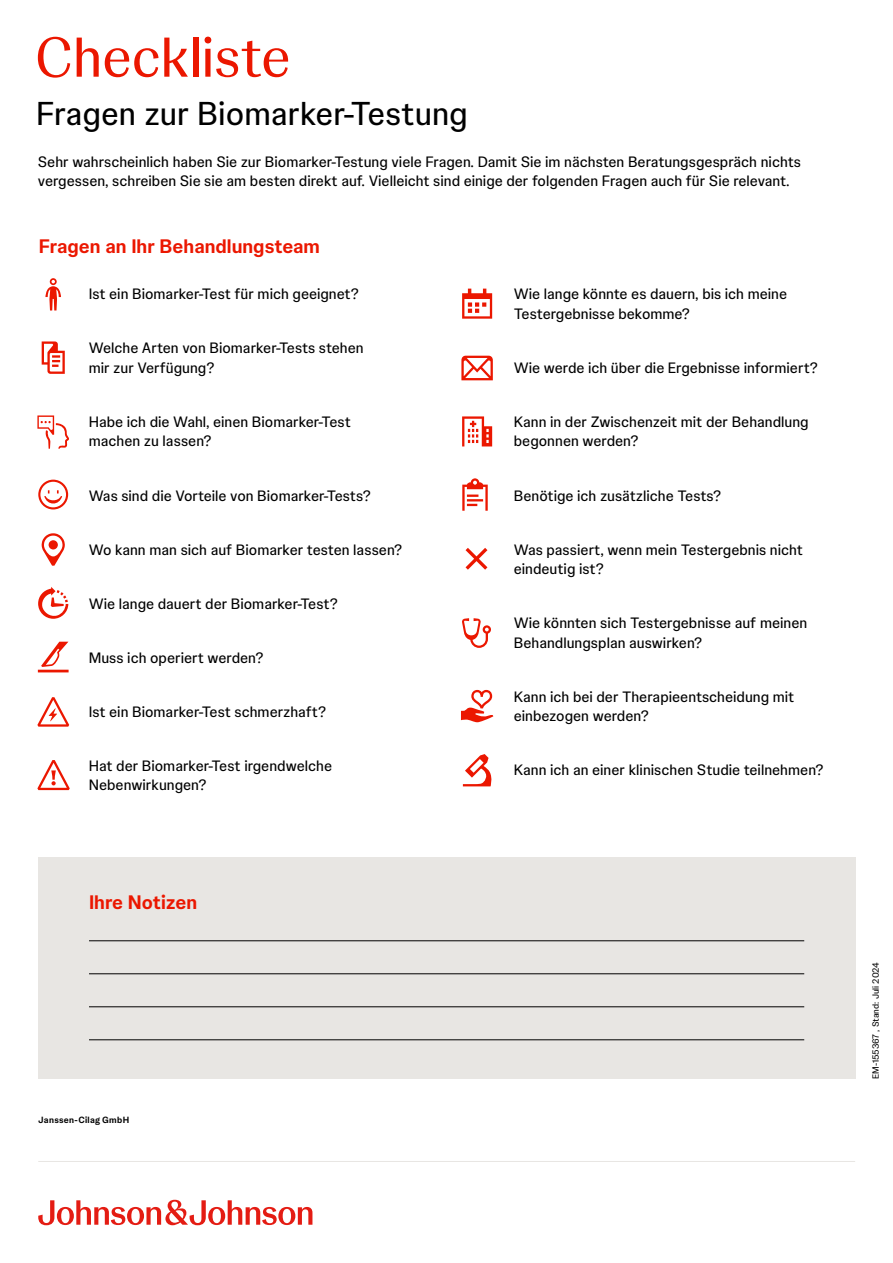
<style>
.page{position:relative;width:893px;height:1263px;background:#fff}
.page>*{position:absolute;margin:0;border:0;box-sizing:border-box;transform-origin:0 0}
.t1{font:55.8px "Johnson Display";color:#eb1700}
.t2{font:33px "Johnson Text";color:#000}
.t3{font:700 19.5px "Johnson Text";color:#eb1700}
.t4{font:15px/19.5px "Johnson Text";color:#000}
.t5{font:9px "Johnson Text";letter-spacing:-.005em;color:#000}
.t6{font:700 9px "Johnson Text";letter-spacing:.035em;color:#000}
</style>
<div class="page">
<svg style="left:38px;top:1200px;width:274px;height:25px"></svg>
<div style="left:38px;top:857px;width:817px;height:222px;background:#e8e6e3"></div>
<hr style="left:89px;top:940px;width:715px;height:1px;background:#000">
<hr style="left:89px;top:1006px;width:715px;height:1px;background:#000">
<hr style="left:89px;top:973px;width:715px;height:1px;background:#000">
<hr style="left:89px;top:1039px;width:715px;height:1px;background:#000">
<svg style="left:38px;top:587px;width:30px;height:32px"></svg>
<svg style="left:37px;top:415px;width:32px;height:34px"></svg>
<svg style="left:42px;top:533px;width:23px;height:33px"></svg>
<svg style="left:463px;top:754px;width:29px;height:32px"></svg>
<svg style="left:45px;top:278px;width:16px;height:32px"></svg>
<svg style="left:461px;top:356px;width:32px;height:24px"></svg>
<svg style="left:42px;top:341px;width:23px;height:33px"></svg>
<svg style="left:462px;top:416px;width:30px;height:30px"></svg>
<svg style="left:38px;top:480px;width:30px;height:29px"></svg>
<svg style="left:462px;top:478px;width:26px;height:33px"></svg>
<svg style="left:461px;top:690px;width:32px;height:32px"></svg>
<svg style="left:462px;top:289px;width:30px;height:30px"></svg>
<svg style="left:37px;top:760px;width:33px;height:30px"></svg>
<svg style="left:38px;top:642px;width:31px;height:30px"></svg>
<svg style="left:466px;top:548px;width:21px;height:22px"></svg>
<svg style="left:462px;top:618px;width:29px;height:30px"></svg>
<svg style="left:37px;top:697px;width:32px;height:30px"></svg>
<hr style="left:38px;top:1161px;width:817px;height:1px;background:#e8e6e3">
<h1 class="t1" style="left:35px;top:16px;width:257px">Checkliste</h1>
<h2 class="t2" style="left:36px;top:88px;width:433px">Fragen zur Biomarker-Testung</h2>
<p class="t4" style="left:38px;top:151px;width:764px">Sehr wahrscheinlich haben Sie zur Biomarker-Testung viele Fragen. Damit Sie im nächsten Beratungsgespräch nichts vergessen, schreiben Sie sie am besten direkt auf. Vielleicht sind einige der folgenden Fragen auch für Sie relevant.</p>
<h3 class="t3" style="left:39px;top:231px;width:283px">Fragen an Ihr Behandlungsteam</h3>
<p class="t4" style="left:89px;top:284px;width:272px">Ist ein Biomarker-Test für mich geeignet?</p>
<p class="t4" style="left:89px;top:338px;width:276px">Welche Arten von Biomarker-Tests stehen mir zur Verfügung?</p>
<p class="t4" style="left:89px;top:411px;width:264px">Habe ich die Wahl, einen Biomarker-Test machen zu lassen?</p>
<p class="t4" style="left:89px;top:485px;width:284px">Was sind die Vorteile von Biomarker-Tests?</p>
<p class="t4" style="left:89px;top:539px;width:315px">Wo kann man sich auf Biomarker testen lassen?</p>
<p class="t4" style="left:89px;top:593px;width:251px">Wie lange dauert der Biomarker-Test?</p>
<p class="t4" style="left:89px;top:647px;width:177px">Muss ich operiert werden?</p>
<p class="t4" style="left:89px;top:701px;width:239px">Ist ein Biomarker-Test schmerzhaft?</p>
<p class="t4" style="left:89px;top:755px;width:245px">Hat der Biomarker-Test irgendwelche<br>Nebenwirkungen?</p>
<h3 class="t3" style="left:89px;top:886px;width:110px">Ihre Notizen</h3>
<p class="t6" style="left:38px;top:1113px;width:92px">Janssen-Cilag GmbH</p>
<p class="t4" style="left:514px;top:284px;width:275px">Wie lange könnte es dauern, bis ich meine<br>Testergebnisse bekomme?</p>
<p class="t4" style="left:514px;top:357px;width:306px">Wie werde ich über die Ergebnisse informiert?</p>
<p class="t4" style="left:514px;top:411px;width:296px">Kann in der Zwischenzeit mit der Behandlung begonnen werden?</p>
<p class="t4" style="left:514px;top:485px;width:209px">Benötige ich zusätzliche Tests?</p>
<p class="t4" style="left:514px;top:539px;width:291px">Was passiert, wenn mein Testergebnis nicht eindeutig ist?</p>
<p class="t4" style="left:514px;top:612px;width:295px">Wie könnten sich Testergebnisse auf meinen<br>Behandlungsplan auswirken?</p>
<p class="t4" style="left:514px;top:686px;width:282px">Kann ich bei der Therapieentscheidung mit einbezogen werden?</p>
<p class="t4" style="left:514px;top:759px;width:311px">Kann ich an einer klinischen Studie teilnehmen?</p>
<p class="t5" style="left:869px;top:1079px;width:118px;rotate:-90deg">EM-155367 , Stand: Juli 2024</p>
</div>
